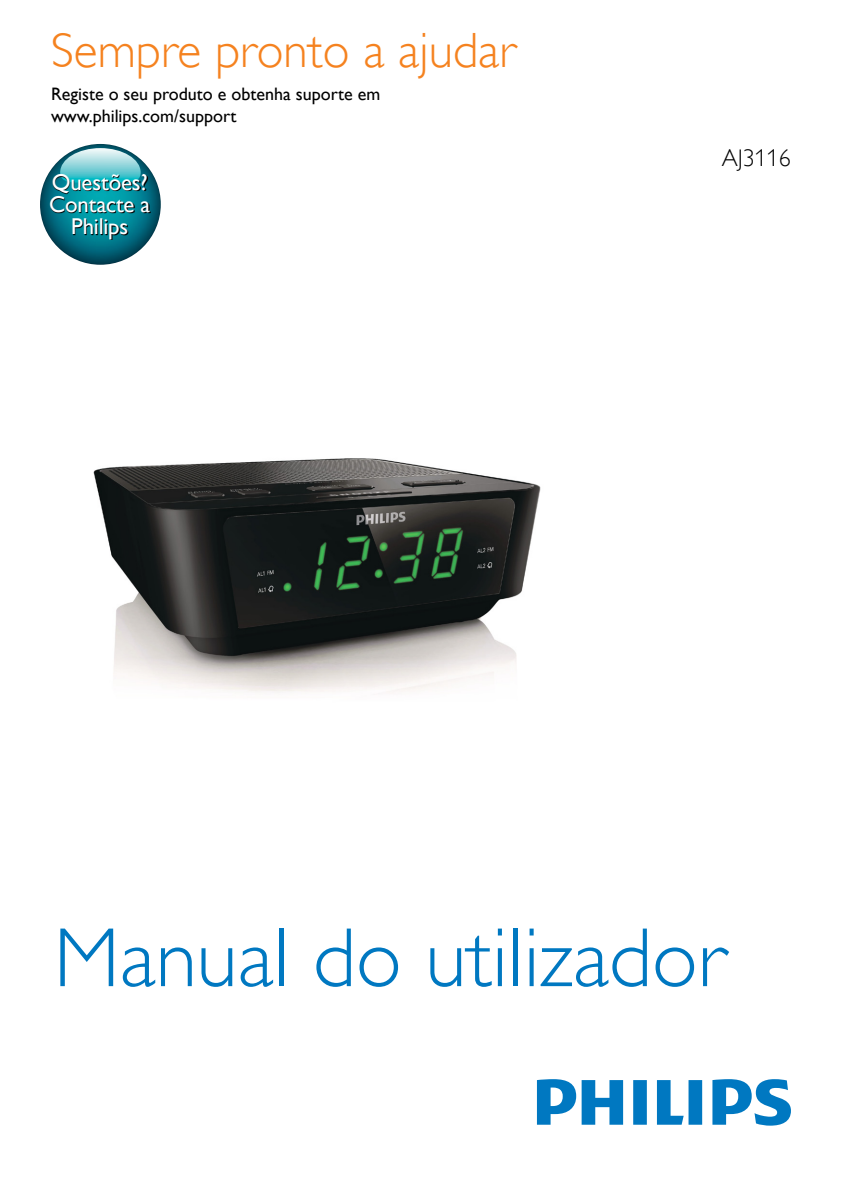
<style>
.page{position:relative;width:842px;height:1191px;background:#fff}
.page>*{position:absolute;margin:0;border:0;box-sizing:border-box;transform-origin:0 0}
.t1{font:84.4px "Gill Sans Alt One WGL Light";color:#0078c1}
.t2{font:49.6px "Gill Sans Alt One WGL Light";color:#f5821f}
.t3{font:24px "Gill Sans Alt One WGL Light";color:#000}
.t4{font:22.8px/22px "Gill Sans Alt One WGL";letter-spacing:-.01em;color:#fff;text-align:center}
.t5{font:18px/22px "Gill Sans Alt One WGL";color:#000}
</style>
<div class="page">
<svg style="left:537px;top:1079px;width:254px;height:46px"></svg>
<img style="left:93px;top:458px;width:448px;height:235px">
<img style="left:40px;top:144px;width:121px;height:121px">
<svg style="left:60px;top:148px;width:81px;height:27px;background:#90ccd2"></svg>
<svg style="left:51px;top:175px;width:100px;height:65px;background:#01717d"></svg>
<h2 class="t2" style="left:51px;top:18px;width:467px">Sempre pronto a ajudar</h2>
<p class="t5" style="left:51px;top:83px;width:331px">Registe o seu produto e obtenha suporte em www.philips.com/support</p>
<p class="t4" style="left:49px;top:171px;width:102px">Questões?<br>Contacte a<br>Philips</p>
<h3 class="t3" style="left:722px;top:142px;width:70px">AJ3116</h3>
<h1 class="t1" style="left:54px;top:902px;width:673px">Manual do utilizador</h1>
</div>
